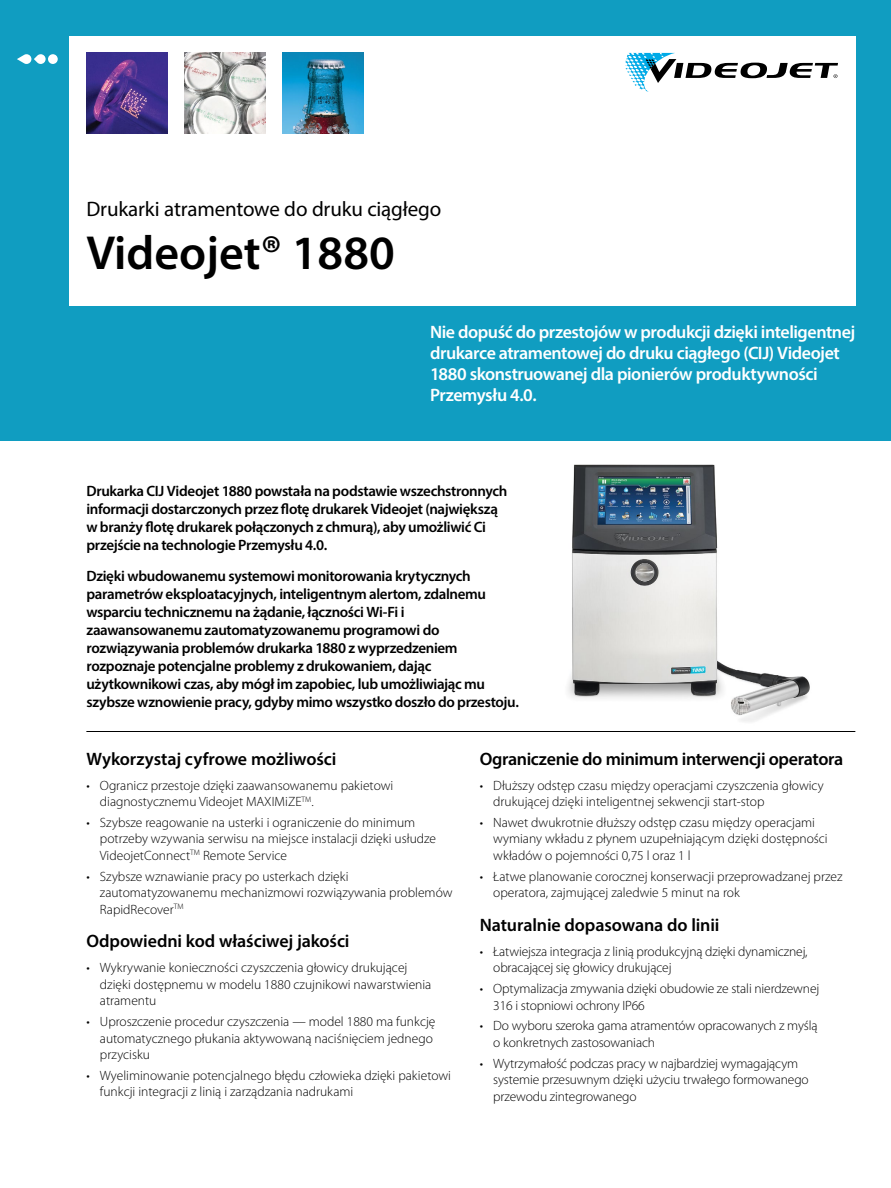
<style>
.page{position:relative;width:891px;height:1188px;background:#fff}
.page>*{position:absolute;margin:0;border:0;box-sizing:border-box;transform-origin:0 0}
.t1{font:600 48px "Myriad Pro";color:#000}
.t2{font:21px "Myriad Pro";letter-spacing:-.005em;color:#000}
.t3{font:600 18px/21px "Myriad Pro";letter-spacing:-.025em;color:#fff}
.t4{font:600 18px "Myriad Pro";letter-spacing:-.01em;color:#000}
.t5{font:600 15px/18px "Myriad Pro";letter-spacing:-.025em;color:#000}
.t6{font:300 13.5px/16.5px "Myriad Pro";color:#000}
</style>
<div class="page">
<img style="left:568px;top:465px;width:242px;height:257px">
<div style="left:0;top:0;width:891px;height:441px;background:#109dc1"></div>
<div style="left:69px;top:36px;width:786px;height:270px;background:#fff"></div>
<div style="left:48px;top:54px;width:10px;height:10px;background:#fff;border-radius:50%"></div>
<svg style="left:17px;top:54px;width:29px;height:10px"></svg>
<hr style="left:86px;top:731px;width:769px;height:1px;background:#000">
<img style="left:283px;top:53px;width:81px;height:81px">
<img style="left:86px;top:53px;width:81px;height:81px">
<svg style="left:625px;top:53px;width:213px;height:39px"></svg>
<img style="left:185px;top:53px;width:81px;height:81px">
<h2 class="t2" style="left:86px;top:196px;width:357px">Drukarki atramentowe do druku ciągłego</h2>
<h1 class="t1" style="left:86px;top:222px;width:310px">Videojet® 1880</h1>
<h3 class="t3" style="left:430px;top:321px;width:427px">Nie dopuść do przestojów w produkcji dzięki inteligentnej drukarce atramentowej do druku ciągłego (CIJ) Videojet 1880 skonstruowanej dla pionierów produktywności Przemysłu 4.0.</h3>
<p class="t5" style="left:86px;top:482px;width:422px">Drukarka CIJ Videojet 1880 powstała na podstawie wszechstronnych informacji dostarczonych przez flotę drukarek Videojet (największą w branży flotę drukarek połączonych z chmurą), aby umożliwić Ci przejście na technologie Przemysłu 4.0.</p>
<p class="t5" style="left:86px;top:566px;width:434px">Dzięki wbudowanemu systemowi monitorowania krytycznych parametrów eksploatacyjnych, inteligentnym alertom, zdalnemu wsparciu technicznemu na żądanie, łączności Wi-Fi i zaawansowanemu zautomatyzowanemu programowi do rozwiązywania problemów drukarka 1880 z wyprzedzeniem rozpoznaje potencjalne problemy z drukowaniem, dając użytkownikowi czas, aby mógł im zapobiec, lub umożliwiając mu szybsze wznowienie pracy, gdyby mimo wszystko doszło do przestoju.</p>
<h3 class="t4" style="left:86px;top:747px;width:252px">Wykorzystaj cyfrowe możliwości</h3>
<p class="t6" style="left:100px;top:777px;width:295px;text-indent:-14px">• Ogranicz przestoje dzięki zaawansowanemu pakietowi diagnostycznemu Videojet MAXIMiZE<sup>TM</sup>.</p>
<p class="t6" style="left:100px;top:814px;width:338px;text-indent:-14px">• Szybsze reagowanie na usterki i ograniczenie do minimum potrzeby wzywania serwisu na miejsce instalacji dzięki usłudze<br>VideojetConnect<sup>TM</sup> Remote Service</p>
<p class="t6" style="left:100px;top:868px;width:354px;text-indent:-14px">• Szybsze wznawianie pracy po usterkach dzięki zautomatyzowanemu mechanizmowi rozwiązywania problemów<br>RapidRecover<sup>TM</sup></p>
<h3 class="t4" style="left:86px;top:930px;width:265px">Odpowiedni kod właściwej jakości</h3>
<p class="t6" style="left:100px;top:960px;width:333px;text-indent:-14px">• Wykrywanie konieczności czyszczenia głowicy drukującej dzięki dostępnemu w modelu 1880 czujnikowi nawarstwienia atramentu</p>
<p class="t6" style="left:100px;top:1014px;width:337px;text-indent:-14px">• Uproszczenie procedur czyszczenia — model 1880 ma funkcję automatycznego płukania aktywowaną naciśnięciem jednego przycisku</p>
<p class="t6" style="left:100px;top:1067px;width:353px;text-indent:-14px">• Wyeliminowanie potencjalnego błędu człowieka dzięki pakietowi funkcji integracji z linią i zarządzania nadrukami</p>
<h3 class="t4" style="left:480px;top:747px;width:365px">Ograniczenie do minimum interwencji operatora</h3>
<p class="t6" style="left:493px;top:777px;width:332px;text-indent:-14px">• Dłuższy odstęp czasu między operacjami czyszczenia głowicy drukującej dzięki inteligentnej sekwencji start-stop</p>
<p class="t6" style="left:493px;top:814px;width:336px;text-indent:-14px">• Nawet dwukrotnie dłuższy odstęp czasu między operacjami wymiany wkładu z płynem uzupełniającym dzięki dostępności wkładów o pojemności 0,75 l oraz 1 l</p>
<p class="t6" style="left:493px;top:868px;width:351px;text-indent:-14px">• Łatwe planowanie corocznej konserwacji przeprowadzanej przez operatora, zajmującej zaledwie 5 minut na rok</p>
<h3 class="t4" style="left:480px;top:913px;width:241px">Naturalnie dopasowana do linii</h3>
<p class="t6" style="left:493px;top:943px;width:316px;text-indent:-14px">• Łatwiejsza integracja z linią produkcyjną dzięki dynamicznej, obracającej się głowicy drukującej</p>
<p class="t6" style="left:493px;top:981px;width:328px;text-indent:-14px">• Optymalizacja zmywania dzięki obudowie ze stali nierdzewnej<br>316 i stopniowi ochrony IP66</p>
<p class="t6" style="left:493px;top:1018px;width:326px;text-indent:-14px">• Do wyboru szeroka gama atramentów opracowanych z myślą o konkretnych zastosowaniach</p>
<p class="t6" style="left:493px;top:1055px;width:317px;text-indent:-14px">• Wytrzymałość podczas pracy w najbardziej wymagającym systemie przesuwnym dzięki użyciu trwałego formowanego przewodu zintegrowanego</p>
</div>
